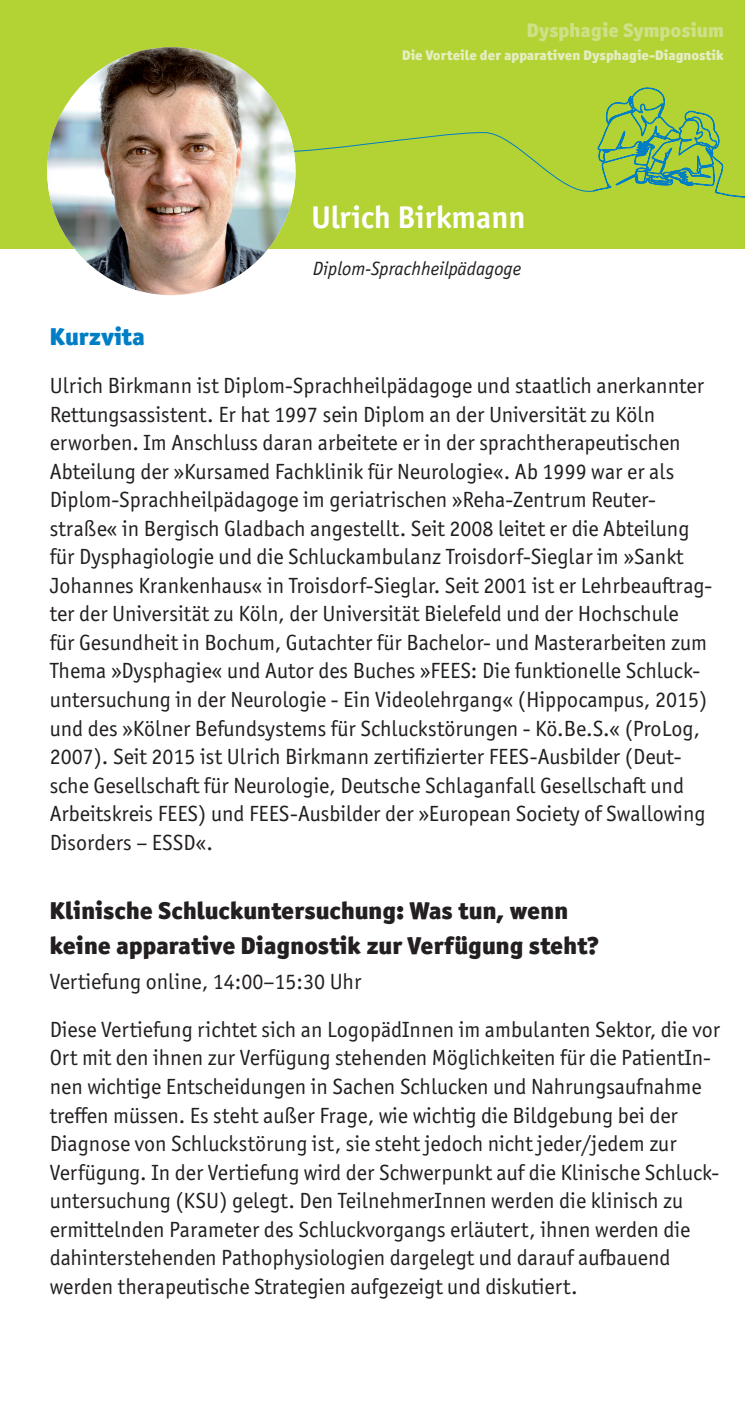
<style>
.page{position:relative;width:745px;height:1414px;background:#fff}
.page>*{position:absolute;margin:0;border:0;box-sizing:border-box;transform-origin:0 0}
.t1{font:700 31.5px "Officina Sans ITC Pro";color:#fff}
.t2{font:900 24.5px/34.6px "Officina Sans ITC Pro";color:#231f20}
.t3{font:900 24.5px "Officina Sans ITC Pro";color:#007ec5}
.t4{font:22.05px/28.5px "Officina Sans ITC Pro";color:#231f20}
.t5{font:900 19.6px "Officina Sans ITC Pro";color:#cfe187}
.t6{font:italic 19.25px "Officina Sans ITC Pro";color:#231f20}
.t7{font:900 14px "Officina Sans ITC Pro";color:#e5eec1}
</style>
<div class="page">
<div style="left:0;top:0;width:744px;height:248px;background:#b3d234"></div>
<svg style="left:594px;top:87px;width:150px;height:111px"></svg>
<svg style="left:252px;top:77px;width:342px;height:121px"></svg>
<img style="left:47px;top:47px;width:248px;height:248px;border-radius:124px">
<p class="t5" style="left:526px;top:17px;width:198px">Dysphagie Symposium</p>
<p class="t7" style="left:402px;top:46px;width:323px">Die Vorteile der apparativen Dysphagie-Diagnostik</p>
<h1 class="t1" style="left:311px;top:198px;width:215px">Ulrich Birkmann</h1>
<p class="t6" style="left:313px;top:258px;width:210px">Diplom-Sprachheilpädagoge</p>
<p class="t3" style="left:50px;top:320px;width:97px">Kurzvita</p>
<p class="t4" style="left:50px;top:371px;width:663px">Ulrich Birkmann ist Diplom-Sprachheilpädagoge und staatlich anerkannter Rettungsassistent. Er hat 1997 sein Diplom an der Universität zu Köln erworben. Im Anschluss daran arbeitete er in der sprachtherapeutischen Abteilung der »Kursamed Fachklinik für Neurologie«. Ab 1999 war er als Diplom-Sprachheilpädagoge im geriatrischen »Reha-Zentrum Reuter&shy;straße« in Bergisch Gladbach angestellt. Seit 2008 leitet er die Abteilung für Dysphagiologie und die Schluckambulanz Troisdorf-Sieglar im »Sankt Johannes Krankenhaus« in Troisdorf-Sieglar. Seit 2001 ist er Lehrbeauftrag&shy;ter der Universität zu Köln, der Universität Bielefeld und der Hochschule<br>für Gesundheit in Bochum, Gutachter für Bachelor- und Masterarbeiten zum Thema »Dysphagie« und Autor des Buches »FEES: Die funktionelle Schluck&shy;untersuchung in der Neurologie - Ein Videolehrgang« (Hippocampus, 2015) und des »Kölner Befundsystems für Schluckstörungen - Kö.Be.S.« (ProLog, 2007). Seit 2015 ist Ulrich Birkmann zertifizierter FEES-Ausbilder (Deut&shy;sche Gesellschaft für Neurologie, Deutsche Schlaganfall Gesellschaft und Arbeitskreis FEES) und FEES-Ausbilder der »European Society of Swallowing Disorders – ESSD«.</p>
<p class="t2" style="left:50px;top:893px;width:551px">Klinische Schluckuntersuchung: Was tun, wenn keine apparative Diagnostik zur Verfügung steht?</p>
<p class="t4" style="left:50px;top:957px;width:671px;line-height:48.3px">Vertiefung online, 14:00–15:30 Uhr<br>Diese Vertiefung richtet sich an LogopädInnen im ambulanten Sektor, die vor</p>
<p class="t4" style="left:50px;top:1044px;width:670px">Ort mit den ihnen zur Verfügung stehenden Möglichkeiten für die PatientIn&shy;nen wichtige Entscheidungen in Sachen Schlucken und Nahrungsaufnahme treffen müssen. Es steht außer Frage, wie wichtig die Bildgebung bei der Diagnose von Schluckstörung ist, sie steht jedoch nicht jeder/jedem zur Verfügung. In der Vertiefung wird der Schwerpunkt auf die Klinische Schluck&shy;untersuchung (KSU) gelegt. Den TeilnehmerInnen werden die klinisch zu ermittelnden Parameter des Schluckvorgangs erläutert, ihnen werden die dahinterstehenden Pathophysiologien dargelegt und darauf aufbauend werden therapeutische Strategien aufgezeigt und diskutiert.</p>
</div>
